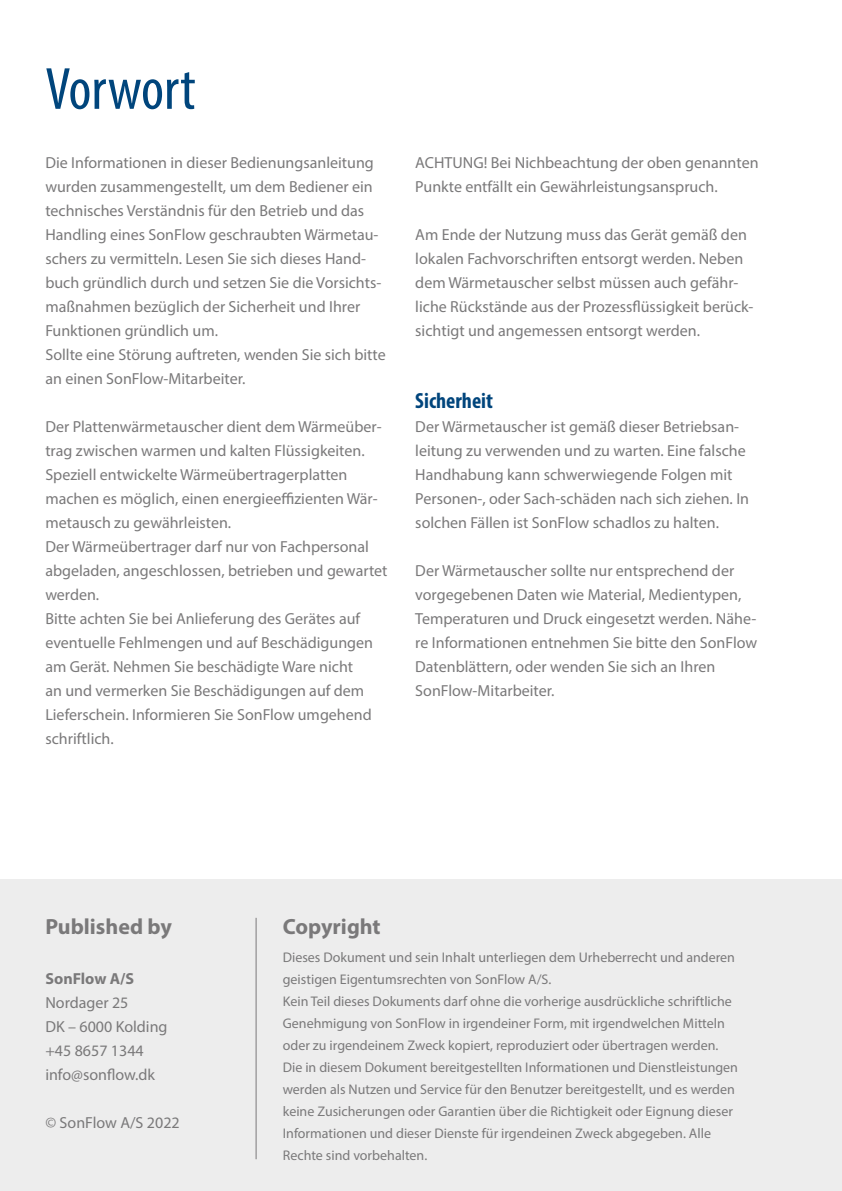
<style>
.page{position:relative;width:842px;height:1191px;background:#fff}
.page>*{position:absolute;margin:0;border:0;box-sizing:border-box;transform-origin:0 0}
.t1{font:condensed 60px "Myriad Pro";color:#00457c}
.t2{font:700 22px "Myriad Pro";color:#7a797a}
.t3{font:700 condensed 22px "Myriad Pro";color:#00457c}
.t4{font:16px/24px "Myriad Pro";color:#7a797a}
.t5{font:700 16px "Myriad Pro";color:#7a797a}
.t6{font:14px/22px "Myriad Pro";color:#7a797a}
</style>
<div class="page">
<div style="left:0;top:879px;width:842px;height:312px;background:#ededed"></div>
<hr style="left:256px;top:917px;width:1px;height:242px;background:#7a797a">
<h1 class="t1" style="left:45px;top:53px;width:152px">Vorwort</h1>
<p class="t4" style="left:45px;top:150px;width:342px">Die Informationen in dieser Bedienungsanleitung wurden zusammengestellt, um dem Bediener ein technisches Verständnis für den Betrieb und das Handling eines SonFlow geschraubten Wärmetau&shy;schers zu vermitteln. Lesen Sie sich dieses Hand&shy;buch gründlich durch und setzen Sie die Vorsichts&shy;maßnahmen bezüglich der Sicherheit und Ihrer Funktionen gründlich um.<br>Sollte eine Störung auftreten, wenden Sie sich bitte an einen SonFlow-Mitarbeiter.</p>
<p class="t4" style="left:45px;top:414px;width:344px">Der Plattenwärmetauscher dient dem Wärmeüber&shy;trag zwischen warmen und kalten Flüssigkeiten.<br>Speziell entwickelte Wärmeübertragerplatten machen es möglich, einen energieeffizienten Wär&shy;metausch zu gewährleisten.<br>Der Wärmeübertrager darf nur von Fachpersonal abgeladen, angeschlossen, betrieben und gewartet werden.<br>Bitte achten Sie bei Anlieferung des Gerätes auf eventuelle Fehlmengen und auf Beschädigungen am Gerät. Nehmen Sie beschädigte Ware nicht<br>an und vermerken Sie Beschädigungen auf dem Lieferschein. Informieren Sie SonFlow umgehend schriftlich.</p>
<p class="t4" style="left:415px;top:150px;width:345px">ACHTUNG! Bei Nichbeachtung der oben genannten<br>Punkte entfällt ein Gewährleistungsanspruch.</p>
<p class="t4" style="left:415px;top:222px;width:340px">Am Ende der Nutzung muss das Gerät gemäß den lokalen Fachvorschriften entsorgt werden. Neben dem Wärmetauscher selbst müssen auch gefähr&shy;liche Rückstände aus der Prozessflüssigkeit berück&shy;sichtigt und angemessen entsorgt werden.</p>
<h2 class="t3" style="left:415px;top:387px;width:79px">Sicherheit</h2>
<p class="t4" style="left:415px;top:414px;width:335px">Der Wärmetauscher ist gemäß dieser Betriebsan&shy;leitung zu verwenden und zu warten. Eine falsche Handhabung kann schwerwiegende Folgen mit Personen-, oder Sach-schäden nach sich ziehen. In solchen Fällen ist SonFlow schadlos zu halten.</p>
<p class="t4" style="left:415px;top:558px;width:343px">Der Wärmetauscher sollte nur entsprechend der vorgegebenen Daten wie Material, Medientypen, Temperaturen und Druck eingesetzt werden. Nähe&shy;re Informationen entnehmen Sie bitte den SonFlow Datenblättern, oder wenden Sie sich an Ihren SonFlow-Mitarbeiter.</p>
<h2 class="t2" style="left:45px;top:912px;width:128px">Published by</h2>
<p class="t5" style="left:45px;top:968px;width:90px">SonFlow A/S</p>
<p class="t4" style="left:45px;top:990px;width:124px">Nordager 25<br>DK – 6000 Kolding +45 8657 1344 info@sonflow.dk</p>
<p class="t4" style="left:45px;top:1110px;width:136px">© SonFlow A/S 2022</p>
<h2 class="t2" style="left:283px;top:912px;width:99px">Copyright</h2>
<p class="t6" style="left:283px;top:946px;width:457px">Dieses Dokument und sein Inhalt unterliegen dem Urheberrecht und anderen geistigen Eigentumsrechten von SonFlow A/S.<br>Kein Teil dieses Dokuments darf ohne die vorherige ausdrückliche schriftliche Genehmigung von SonFlow in irgendeiner Form, mit irgendwelchen Mitteln oder zu irgendeinem Zweck kopiert, reproduziert oder übertragen werden.<br>Die in diesem Dokument bereitgestellten Informationen und Dienstleistungen werden als Nutzen und Service für den Benutzer bereitgestellt, und es werden keine Zusicherungen oder Garantien über die Richtigkeit oder Eignung dieser Informationen und dieser Dienste für irgendeinen Zweck abgegeben. Alle Rechte sind vorbehalten.</p>
</div>
